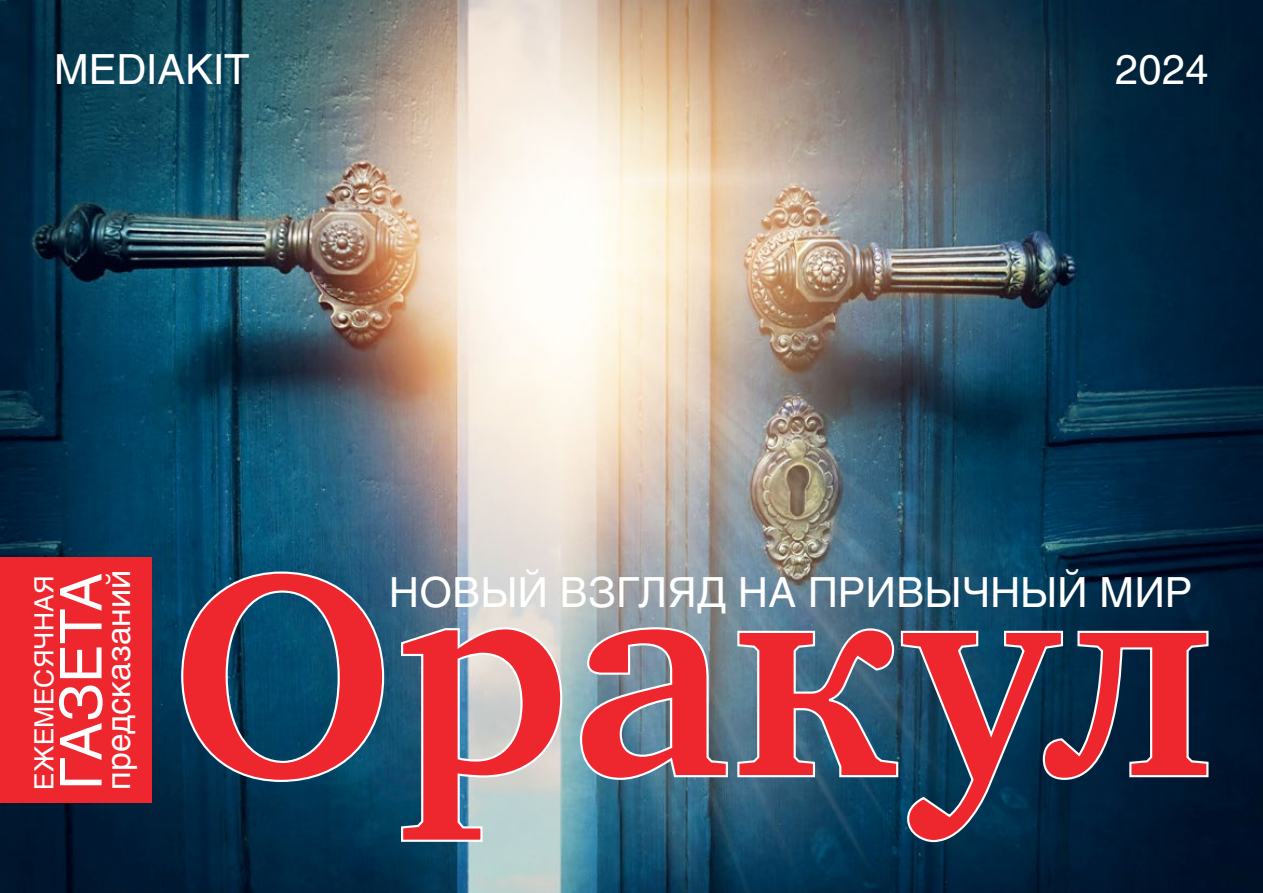
<style>
.page{position:relative;width:1263px;height:893px;background:#fff}
.page>*{position:absolute;margin:0;border:0;box-sizing:border-box;transform-origin:0 0}
.t1{font:57.15px "Helios";letter-spacing:.01em;color:#fff}
.t2{font:41.1px "Helios";letter-spacing:.01em;color:#fff}
.t3{font:33.3px "Helios";color:#fff}
.t4{font:26.25px "Helios";letter-spacing:.01em;color:#fff}
</style>
<div class="page">
<img style="left:0;top:0;width:1263px;height:893px">
<div style="left:0;top:557px;width:151px;height:245px;background:#ee272f"></div>
<svg style="left:180px;top:570px;width:205px;height:213px;background:#6c4258"></svg>
<svg style="left:400px;top:626px;width:163px;height:217px;background:#c27d84"></svg>
<svg style="left:579px;top:626px;width:150px;height:155px;background:#b4646f"></svg>
<svg style="left:736px;top:627px;width:473px;height:216px;background:#614155"></svg>
<p class="t2" style="left:54px;top:43px;width:197px">MEDIAKIT</p>
<p class="t2" style="left:1115px;top:43px;width:95px">2024</p>
<p class="t4" style="left:27px;top:790px;width:215px;rotate:-90deg">ЕЖЕМЕСЯЧНАЯ</p>
<h1 class="t1" style="left:45px;top:789px;width:218px;rotate:-90deg">ГАЗЕТА</h1>
<p class="t3" style="left:97px;top:790px;width:221px;rotate:-90deg">предсказаний</p>
<p class="t2" style="left:389px;top:566px;width:804px">НОВЫЙ ВЗГЛЯД НА ПРИВЫЧНЫЙ МИР</p>
</div>
